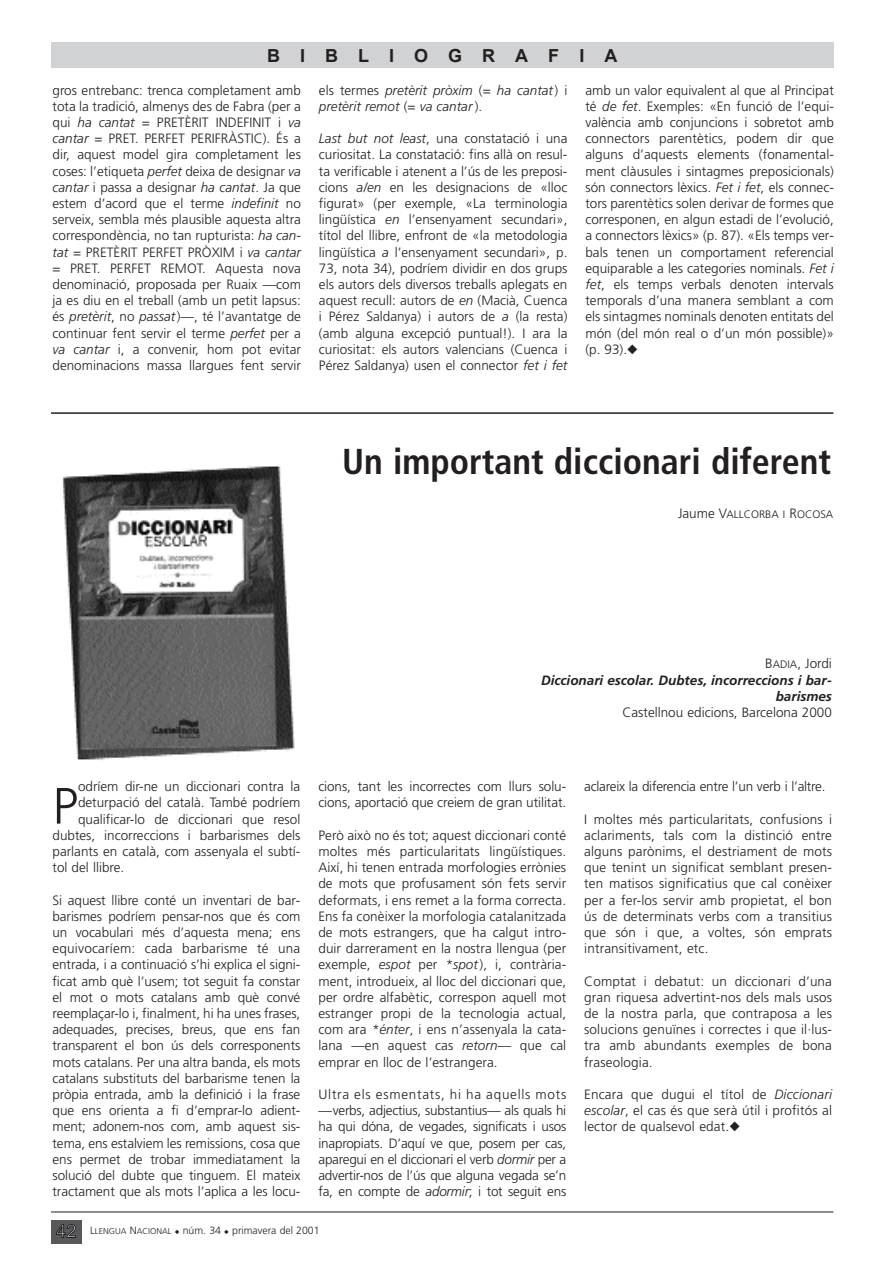
<style>
.page{position:relative;width:893px;height:1263px;background:#fff}
.page>*{position:absolute;margin:0;border:0;box-sizing:border-box;transform-origin:0 0}
.t1{font:300 51px "Frutiger LT Std";color:#231f20}
.t2{font:700 condensed 36px "Frutiger LT Std";color:#231f20}
.t3{font:700 18px "Arial";letter-spacing:1.11em;color:#231f20}
.t4{font:300 13.5px/16.2px "Frutiger LT Std";color:#231f20;text-align:justify}
.t5{font:italic 700 13.5px/16.2px "Frutiger LT Std";color:#231f20;text-align:right}
.t6{font:italic 300 13.5px/16.2px "Frutiger LT Std";color:#231f20}
.t7{font:300 10.8px "Frutiger LT Std";color:#231f20}
.t8{font:300 10.5px "Frutiger LT Std";color:#231f20}
.s1{font-style:italic}
.s2{font-style:normal}
.s3{font-size:13.5px}
.s4{font-weight:300;font-style:normal}
.s5{font-weight:300;font-style:normal;font-size:10.8px}
.s6{font-family:"Arial";font-weight:400;font-size:18px;color:#fff}
.s7{font-size:8.4px}
</style>
<div class="page">
<div style="left:51px;top:1220px;width:31px;height:23px;background:#57585a"></div>
<hr style="left:51px;top:1211px;width:782px;height:1px;background:#231f20">
<div style="left:51px;top:43px;width:782px;height:25px;background:#d1d2d4"></div>
<img style="left:62px;top:465px;width:233px;height:296px">
<hr style="left:51px;top:412px;width:782px;height:2px;background:#231f20">
<h3 class="t3" style="left:267px;top:45px;width:352px">BIBLIOGRAFIA</h3>
<p class="t4" style="left:53px;top:82px;width:250px">gros entrebanc: trenca completament amb tota la tradició, almenys des de Fabra (per a qui <span class="s1">ha cantat</span> = PRETÈRIT INDEFINIT i <span class="s1">va cantar</span> = PRET. PERFET PERIFRÀSTIC). És a dir, aquest model gira completament les coses: l’etiqueta <span class="s1">perfet</span> deixa de designar <span class="s1">va cantar</span> i passa a designar <span class="s1">ha cantat</span>. Ja que estem d’acord que el terme <span class="s1">indefinit</span> no serveix, sembla més plausible aquesta altra correspondència, no tan rupturista: <span class="s1">ha can&shy;tat</span> = PRETÈRIT PERFET PRÒXIM i <span class="s1">va cantar </span>= PRET. PERFET REMOT. Aquesta nova denominació, proposada per Ruaix —com ja es diu en el treball (amb un petit lapsus: és <span class="s1">pretèrit</span>, no <span class="s1">passat</span>)—, té l’avantatge de continuar fent servir el terme <span class="s1">perfet</span> per a <span class="s1">va cantar</span> i, a convenir, hom pot evitar denominacions massa llargues fent servir</p>
<p class="t6" style="left:319px;top:82px;width:250px"><span class="s2">els termes</span> pretèrit pròxim <span class="s2">(=</span> ha cantat<span class="s2">) i </span>pretèrit remot <span class="s2">(=</span> va cantar <span class="s2">).</span></p>
<p class="t4" style="left:319px;top:131px;width:250px"><span class="s1">Last but not least</span>, una constatació i una curiositat. La constatació: fins allà on resul&shy;ta verificable i atenent a l’ús de les preposi&shy;cions <span class="s1">a/en</span> en les designacions de «lloc figurat» (per exemple, «La terminologia lingüística <span class="s1">en</span> l’ensenyament secundari», títol del llibre, enfront de «la metodologia lingüística <span class="s1">a</span> l’ensenyament secundari», p.<br>73, nota 34), podríem dividir en dos grups els autors dels diversos treballs aplegats en aquest recull: autors de <span class="s1">en</span> (Macià, Cuenca i Pérez Saldanya) i autors de <span class="s1">a</span> (la resta) (amb alguna excepció puntual!). I ara la curiositat: els autors valencians (Cuenca i Pérez Saldanya) usen el connector <span class="s1">fet i fet</span></p>
<p class="t4" style="left:585px;top:82px;width:250px">amb un valor equivalent al que al Principat té <span class="s1">de fet</span>. Exemples: «En funció de l’equi&shy;valència amb conjuncions i sobretot amb connectors parentètics, podem dir que alguns d’aquests elements (fonamental&shy;ment clàusules i sintagmes preposicionals) són connectors lèxics. <span class="s1">Fet i fet</span>, els connec&shy;tors parentètics solen derivar de formes que corresponen, en algun estadi de l’evolució, a connectors lèxics» (p. 87). «Els temps ver&shy;bals tenen un comportament referencial equiparable a les categories nominals. <span class="s1">Fet i fet</span>, els temps verbals denoten intervals temporals d’una manera semblant a com els sintagmes nominals denoten entitats del món (del món real o d’un món possible)» (p. 93).◆</p>
<h2 class="t2" style="left:342px;top:440px;width:491px">Un important diccionari diferent</h2>
<p class="t7" style="left:678px;top:509px;width:157px"><span class="s3">Jaume V</span>ALLCORBA I <span class="s3">R</span>OCOSA</p>
<p class="t5" style="left:541px;top:656px;width:292px"><span class="s4">B</span><span class="s5">ADIA</span><span class="s4">, Jordi<br></span>Diccionari escolar. Dubtes, incorreccions i bar&shy;barismes</p>
<p class="t4" style="left:622px;top:704px;width:211px">Castellnou edicions, Barcelona 2000</p>
<p class="t4" style="left:78px;top:779px;width:224px">odríem dir-ne un diccionari contra la</p>
<p class="t4" style="left:78px;top:795px;width:224px">deturpació del català. També podríem</p>
<p class="t4" style="left:78px;top:811px;width:224px">qualificar-lo de diccionari que resol</p>
<p class="t4" style="left:53px;top:827px;width:249px">dubtes, incorreccions i barbarismes dels</p>
<p class="t4" style="left:53px;top:843px;width:249px">parlants en català, com assenyala el subtí-</p>
<p class="t4" style="left:53px;top:860px;width:73px">tol del llibre.</p>
<p class="t4" style="left:53px;top:892px;width:249px">Si aquest llibre conté un inventari de bar&shy;barismes podríem pensar-nos que és com un vocabulari més d’aquesta mena; ens equivocaríem: cada barbarisme té una entrada, i a continuació s’hi explica el signi&shy;ficat amb què l’usem; tot seguit fa constar el mot o mots catalans amb què convé reemplaçar-lo i, finalment, hi ha unes frases, adequades, precises, breus, que ens fan transparent el bon ús dels corresponents mots catalans. Per una altra banda, els mots catalans substituts del barbarisme tenen la pròpia entrada, amb la definició i la frase que ens orienta a fi d’emprar-lo adient&shy;ment; adonem-nos com, amb aquest sis&shy;tema, ens estalviem les remissions, cosa que ens permet de trobar immediatament la solució del dubte que tinguem. El mateix tractament que als mots l’aplica a les locu-</p>
<h1 class="t1" style="left:53px;top:777px;width:27px">P</h1>
<p class="t4" style="left:318px;top:779px;width:249px">cions, tant les incorrectes com llurs solu&shy;cions, aportació que creiem de gran utilitat.</p>
<p class="t4" style="left:318px;top:827px;width:249px">Però això no és tot; aquest diccionari conté moltes més particularitats lingüístiques.<br>Així, hi tenen entrada morfologies errònies de mots que profusament són fets servir deformats, i ens remet a la forma correcta.<br>Ens fa conèixer la morfologia catalanitzada de mots estrangers, que ha calgut intro&shy;duir darrerament en la nostra llengua (per exemple, <span class="s1">espot</span> per <span class="s1">*spot</span>), i, contrària&shy;ment, introdueix, al lloc del diccionari que, per ordre alfabètic, correspon aquell mot estranger propi de la tecnologia actual, com ara <span class="s1">*énter</span>, i ens n’assenyala la cata&shy;lana —en aquest cas <span class="s1">retorn</span>— que cal emprar en lloc de l’estrangera.</p>
<p class="t4" style="left:318px;top:1086px;width:249px">Ultra els esmentats, hi ha aquells mots —verbs, adjectius, substantius— als quals hi ha qui dóna, de vegades, significats i usos inapropiats. D’aquí ve que, posem per cas, aparegui en el diccionari el verb <span class="s1">dormir</span> per a advertir-nos de l’ús que alguna vegada se’n fa, en compte de <span class="s1">adormir</span>; i tot seguit ens</p>
<p class="t4" style="left:584px;top:779px;width:243px">aclareix la diferencia entre l’un verb i l’altre.</p>
<p class="t4" style="left:584px;top:811px;width:249px">I moltes més particularitats, confusions i aclariments, tals com la distinció entre alguns parònims, el destriament de mots que tenint un significat semblant presen&shy;ten matisos significatius que cal conèixer per a fer-los servir amb propietat, el bon ús de determinats verbs com a transitius que són i que, a voltes, són emprats intransitivament, etc.</p>
<p class="t4" style="left:584px;top:973px;width:249px">Comptat i debatut: un diccionari d’una gran riquesa advertint-nos dels mals usos de la nostra parla, que contraposa a les solucions genuïnes i correctes i que il·lus&shy;tra amb abundants exemples de bona fraseologia.</p>
<p class="t4" style="left:584px;top:1086px;width:249px">Encara que dugui el títol de <span class="s1">Diccionari escolar</span>, el cas és que serà útil i profitós al lector de qualsevol edat.◆</p>
<p class="t8" style="left:56px;top:1224px;width:265px"><span class="s6">42</span> L<span class="s7">LENGUA</span> N<span class="s7">ACIONAL</span> ◆ núm. 34 ◆ primavera del 2001</p>
</div>
